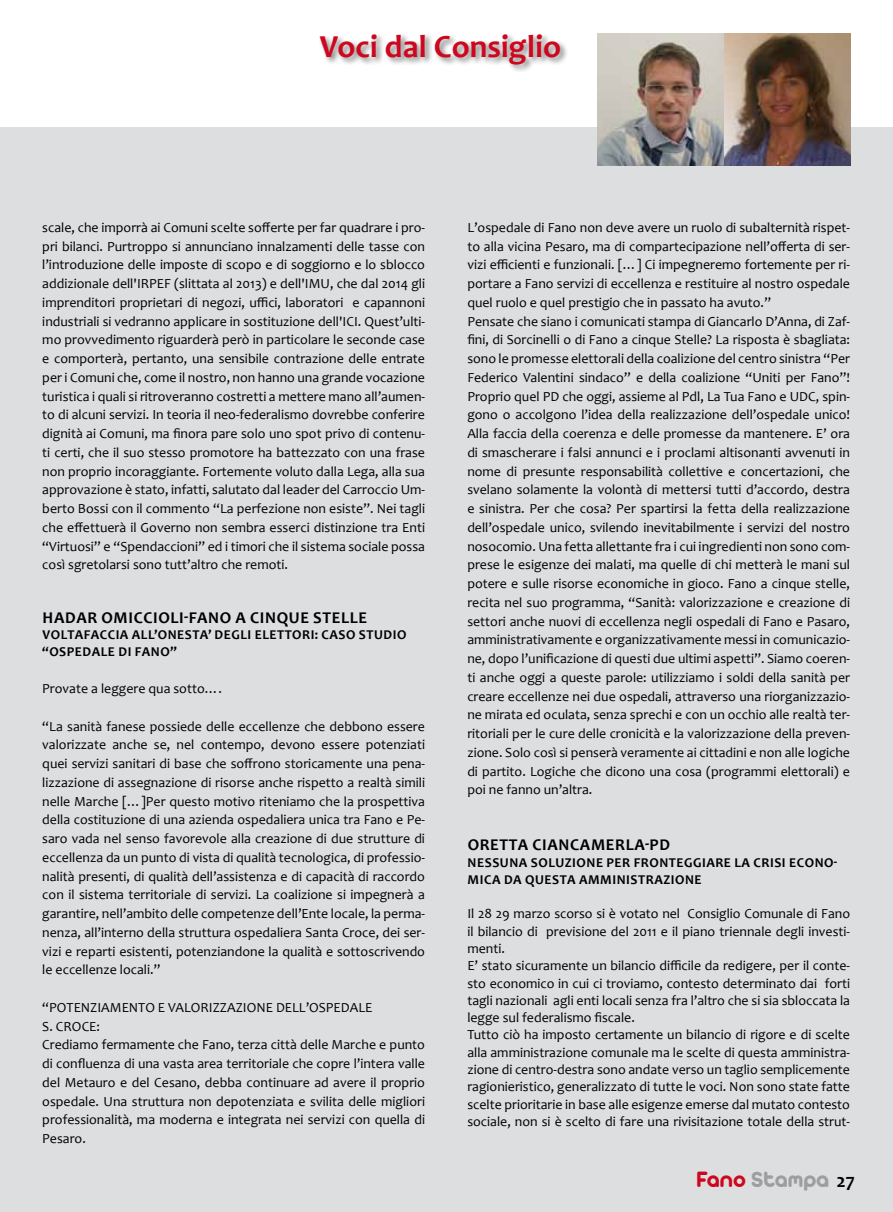
<style>
.page{position:relative;width:893px;height:1212px;background:#fff}
.page>*{position:absolute;margin:0;border:0;box-sizing:border-box;transform-origin:0 0}
.t1{font:700 32.25px "Candara";color:#cd071e}
.t2{font:24px "Arista 2.0 Alternate";color:#9c9e9f}
.t3{font:700 16.5px "Candara";letter-spacing:.04em;color:#000}
.t4{font:13.8px/18.8px "Candara";color:#000}
.t5{font:700 13.5px "Candara";letter-spacing:.04em;color:#000}
.s1{color:#cd071e}
.s2{font-family:"Candara";font-weight:700;font-size:19.5px;color:#000}
</style>
<div class="page">
<div style="left:0;top:128px;width:893px;height:1084px;background:#dddedf"></div>
<img style="left:597px;top:33px;width:254px;height:133px">
<div style="left:318px;top:32px;width:250px;height:42px;background:#000;opacity:.5"></div>
<h1 class="t1" style="left:320px;top:27px;width:243px">VOCI DAL CONSIGLIO</h1>
<p class="t4" style="left:42px;top:218px;width:384px;text-align:justify">scale, che imporrà ai Comuni scelte sofferte per far quadrare i pro&shy;pri bilanci. Purtroppo si annunciano innalzamenti delle tasse con l’introduzione delle imposte di scopo e di soggiorno e lo sblocco addizionale dell'IRPEF (slittata al 2013) e dell'IMU, che dal 2014 gli imprenditori proprietari di negozi, uffici, laboratori e capannoni industriali si vedranno applicare in sostituzione dell'ICI. Quest’ulti&shy;mo provvedimento riguarderà però in particolare le seconde case e comporterà, pertanto, una sensibile contrazione delle entrate per i Comuni che, come il nostro, non hanno una grande vocazione turistica i quali si ritroveranno costretti a mettere mano all’aumen&shy;to di alcuni servizi. In teoria il neo-federalismo dovrebbe conferire dignità ai Comuni, ma finora pare solo uno spot privo di contenu&shy;ti certi, che il suo stesso promotore ha battezzato con una frase non proprio incoraggiante. Fortemente voluto dalla Lega, alla sua approvazione è stato, infatti, salutato dal leader del Carroccio Um&shy;berto Bossi con il commento “La perfezione non esiste”. Nei tagli che effettuerà il Governo non sembra esserci distinzione tra Enti “Virtuosi” e “Spendaccioni” ed i timori che il sistema sociale possa così sgretolarsi sono tutt’altro che remoti.</p>
<p class="t3" style="left:43px;top:607px;width:326px">HADAR OMICCIOLI-FANO A CINQUE STELLE</p>
<p class="t5" style="left:43px;top:627px;width:289px">VOLTAFACCIA ALL’ONESTA’ DEGLI ELETTORI: CASO</p>
<p class="t5" style="left:359px;top:627px;width:9px">STU</p>
<p class="t5" style="left:383px;top:627px;width:17px">DIO</p>
<p class="t5" style="left:42px;top:643px;width:110px">“OSPE DALE DI FANO</p>
<p class="t5" style="left:170px;top:643px;width:8px">”</p>
<p class="t4" style="left:42px;top:679px;width:181px">Provate a leggere qua sotto….</p>
<p class="t4" style="left:42px;top:717px;width:384px;text-align:justify">“La sanità fanese possiede delle eccellenze che debbono essere valorizzate anche se, nel contempo, devono essere potenziati quei servizi sanitari di base che soffrono storicamente una pena&shy;lizzazione di assegnazione di risorse anche rispetto a realtà simili nelle Marche […]Per questo motivo riteniamo che la prospettiva della costituzione di una azienda ospedaliera unica tra Fano e Pe&shy;saro vada nel senso favorevole alla creazione di due strutture di eccellenza da un punto di vista di qualità tecnologica, di professio&shy;nalità presenti, di qualità dell’assistenza e di capacità di raccordo con il sistema territoriale di servizi. La coalizione si impegnerà a garantire, nell’ambito delle competenze dell’Ente locale, la perma&shy;nenza, all’interno della struttura ospedaliera Santa Croce, dei ser&shy;vizi e reparti esistenti, potenziandone la qualità e sottoscrivendo le eccellenze locali.”</p>
<p class="t4" style="left:42px;top:998px;width:384px">“POTENZIAMENTO E VALORIZZAZIONE DELL’OSPEDALE<br>S. CROCE:<br>Crediamo fermamente che Fano, terza città delle Marche e punto di confluenza di una vasta area territoriale che copre l’intera valle del Metauro e del Cesano, debba continuare ad avere il proprio ospedale. Una struttura non depotenziata e svilita delle migliori professionalità, ma moderna e integrata nei servizi con quella di Pesaro.</p>
<p class="t4" style="left:467px;top:218px;width:384px">L’ospedale di Fano non deve avere un ruolo di subalternità rispet&shy;to alla vicina Pesaro, ma di compartecipazione nell’offerta di ser&shy;vizi efficienti e funzionali. […] Ci impegneremo fortemente per ri&shy;portare a Fano servizi di eccellenza e restituire al nostro ospedale quel ruolo e quel prestigio che in passato ha avuto.”<br>Pensate che siano i comunicati stampa di Giancarlo D’Anna, di Zaf&shy;fini, di Sorcinelli o di Fano a cinque Stelle? La risposta è sbagliata: sono le promesse elettorali della coalizione del centro sinistra “Per Federico Valentini sindaco” e della coalizione “Uniti per Fano”!<br>Proprio quel PD che oggi, assieme al Pdl, La Tua Fano e UDC, spin&shy;gono o accolgono l’idea della realizzazione dell’ospedale unico!<br>Alla faccia della coerenza e delle promesse da mantenere. E’ ora di smascherare i falsi annunci e i proclami altisonanti avvenuti in nome di presunte responsabilità collettive e concertazioni, che svelano solamente la volontà di mettersi tutti d’accordo, destra e sinistra. Per che cosa? Per spartirsi la fetta della realizzazione dell’ospedale unico, svilendo inevitabilmente i servizi del nostro nosocomio. Una fetta allettante fra i cui ingredienti non sono com&shy;prese le esigenze dei malati, ma quelle di chi metterà le mani sul potere e sulle risorse economiche in gioco. Fano a cinque stelle, recita nel suo programma, “Sanità: valorizzazione e creazione di settori anche nuovi di eccellenza negli ospedali di Fano e Pasaro, amministrativamente e organizzativamente messi in comunicazio&shy;ne, dopo l’unificazione di questi due ultimi aspetti”. Siamo coeren&shy;ti anche oggi a queste parole: utilizziamo i soldi della sanità per creare eccellenze nei due ospedali, attraverso una riorganizzazio&shy;ne mirata ed oculata, senza sprechi e con un occhio alle realtà ter&shy;ritoriali per le cure delle cronicità e la valorizzazione della preven&shy;zione. Solo così si penserà veramente ai cittadini e non alle logiche di partito. Logiche che dicono una cosa (programmi elettorali) e poi ne fanno un’altra.</p>
<p class="t3" style="left:468px;top:835px;width:202px">ORETTA CIANCAMERLA-PD</p>
<p class="t5" style="left:468px;top:854px;width:19px">NESSUNA</p>
<p class="t5" style="left:531px;top:854px;width:50px">SOLUZIONE</p>
<p class="t5" style="left:607px;top:854px;width:9px">PER</p>
<p class="t5" style="left:634px;top:854px;width:9px">FRONTEGGIARE</p>
<p class="t5" style="left:734px;top:854px;width:27px">LA CRISI</p>
<p class="t5" style="left:789px;top:854px;width:10px">ECONO</p>
<p class="t5" style="left:834px;top:854px;width:5px">-</p>
<p class="t5" style="left:468px;top:871px;width:20px">MICA</p>
<p class="t5" style="left:504px;top:871px;width:31px">DA QUESTA</p>
<p class="t5" style="left:579px;top:871px;width:42px">AMMINISTRA</p>
<p class="t5" style="left:663px;top:871px;width:16px">ZIONE</p>
<p class="t4" style="left:467px;top:905px;width:384px;line-height:17.2px">Il 28 29 marzo scorso si è votato nel Consiglio Comunale di Fano il bilancio di previsione del 2011 e il piano triennale degli investi&shy;menti.<br>E’ stato sicuramente un bilancio difficile da redigere, per il conte&shy;sto economico in cui ci troviamo, contesto determinato dai forti tagli nazionali agli enti locali senza fra l’altro che si sia sbloccata la legge sul federalismo fiscale.<br>Tutto ciò ha imposto certamente un bilancio di rigore e di scelte alla amministrazione comunale ma le scelte di questa amministra&shy;zione di centro-destra sono andate verso un taglio semplicemente ragionieristico, generalizzato di tutte le voci. Non sono state fatte scelte prioritarie in base alle esigenze emerse dal mutato contesto sociale, non si è scelto di fare una rivisitazione totale della strut-</p>
<h2 class="t2" style="left:696px;top:1164px;width:160px"><span class="s1">Fano</span> Stampa <span class="s2">27</span></h2>
</div>
